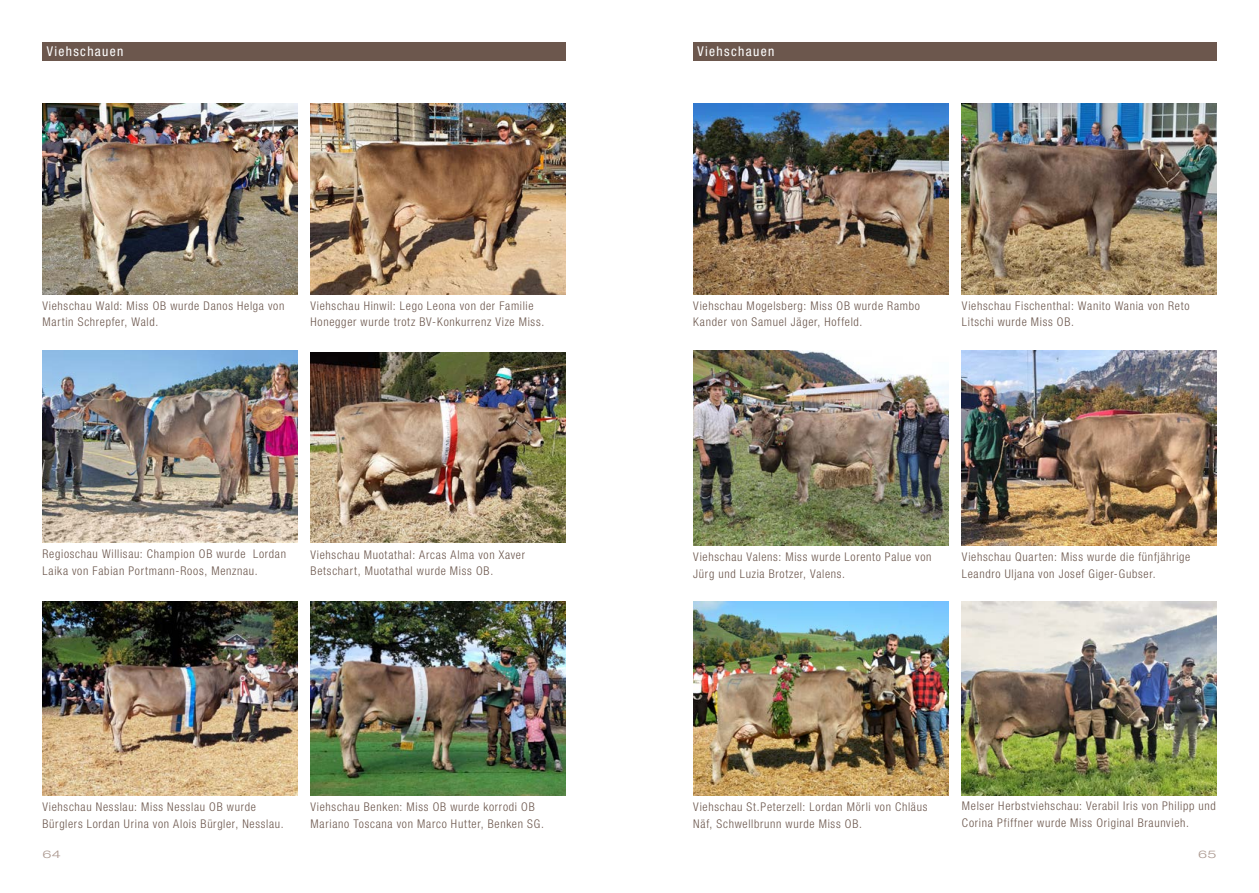
<style>
.page{position:relative;width:1259px;height:893px;background:#fff}
.page>*{position:absolute;margin:0;border:0;box-sizing:border-box;transform-origin:0 0}
.t1{font:condensed 13.5px "Helvetica Neue LT Std";letter-spacing:.1em;color:#fff}
.t2{font:300 condensed 12px/16.5px "Helvetica Neue LT Std";letter-spacing:.06em;color:#6c574d}
.t3{font:300 expanded 10.5px "Helvetica Neue LT Std";color:#ab988f;scale:1.3 1}
</style>
<div class="page">
<div style="left:693px;top:43px;width:523px;height:18px;background:#6c574d"></div>
<div style="left:43px;top:43px;width:523px;height:18px;background:#6c574d"></div>
<img style="left:43px;top:103px;width:255px;height:191px">
<img style="left:310px;top:103px;width:256px;height:191px">
<img style="left:43px;top:350px;width:255px;height:192px">
<img style="left:310px;top:352px;width:256px;height:190px">
<img style="left:43px;top:602px;width:255px;height:193px">
<img style="left:310px;top:602px;width:256px;height:193px">
<img style="left:693px;top:351px;width:255px;height:194px">
<img style="left:961px;top:351px;width:255px;height:194px">
<img style="left:693px;top:602px;width:255px;height:193px">
<img style="left:962px;top:602px;width:254px;height:193px">
<img style="left:961px;top:103px;width:255px;height:191px">
<img style="left:693px;top:103px;width:255px;height:191px">
<p class="t1" style="left:47px;top:44px;width:78px">Viehschauen</p>
<p class="t1" style="left:697px;top:44px;width:78px">Viehschauen</p>
<p class="t2" style="left:43px;top:297px;width:243px">Viehschau Wald: Miss OB wurde Danos Helga von<br>Martin Schrepfer, Wald.</p>
<p class="t2" style="left:310px;top:297px;width:235px">Viehschau Hinwil: Lego Leona von der Familie<br>Honegger wurde trotz BV-Konkurrenz Vize Miss.</p>
<p class="t2" style="left:693px;top:297px;width:228px">Viehschau Mogelsberg: Miss OB wurde Rambo<br>Kander von Samuel Jäger, Hoffeld.</p>
<p class="t2" style="left:962px;top:297px;width:229px">Viehschau Fischenthal: Wanito Wania von Reto<br>Litschi wurde Miss OB.</p>
<p class="t2" style="left:43px;top:545px;width:245px">Regioschau Willisau: Champion OB wurde Lordan<br>Laika von Fabian Portmann-Roos, Menznau.</p>
<p class="t2" style="left:310px;top:546px;width:216px">Viehschau Muotathal: Arcas Alma von Xaver<br>Betschart, Muotathal wurde Miss OB.</p>
<p class="t2" style="left:693px;top:549px;width:240px">Viehschau Valens: Miss wurde Lorento Palue von<br>Jürg und Luzia Brotzer, Valens.</p>
<p class="t2" style="left:962px;top:549px;width:230px">Viehschau Quarten: Miss wurde die fünfjährige<br>Leandro Uljana von Josef Giger-Gubser.</p>
<p class="t2" style="left:43px;top:799px;width:243px">Viehschau Nesslau: Miss Nesslau OB wurde<br>Bürglers Lordan Urina von Alois Bürgler, Nesslau.</p>
<p class="t2" style="left:310px;top:798px;width:235px">Viehschau Benken: Miss OB wurde korrodi OB<br>Mariano Toscana von Marco Hutter, Benken SG.</p>
<p class="t2" style="left:693px;top:798px;width:236px">Viehschau St.Peterzell: Lordan Mörli von Chläus<br>Näf, Schwellbrunn wurde Miss OB.</p>
<p class="t2" style="left:962px;top:797px;width:255px">Melser Herbstviehschau: Verabil Iris von Philipp und<br>Corina Pfiffner wurde Miss Original Braunvieh.</p>
<p class="t3" style="left:43px;top:848px;width:16px">64</p>
<p class="t3" style="left:1198px;top:848px;width:16px">65</p>
</div>
